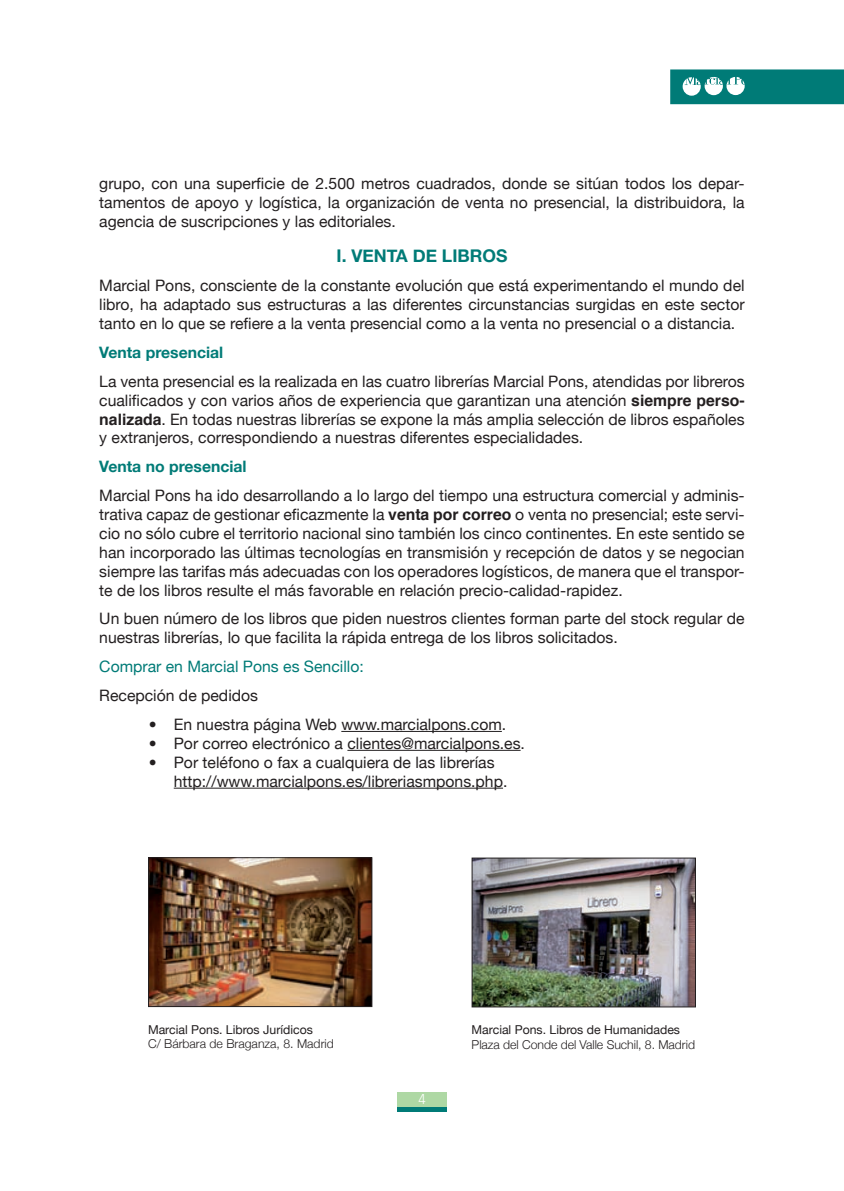
<style>
.page{position:relative;width:844px;height:1191px;background:#fff}
.page>*{position:absolute;margin:0;border:0;box-sizing:border-box;transform-origin:0 0}
.t1{font:700 17.5px "Helvetica Neue";color:#007b77}
.t2{font:15.75px/18.9px "Helvetica Neue";color:#231f20;text-align:justify}
.t3{font:700 15.75px "Helvetica Neue";color:#007b77}
.t4{font:15.75px "Helvetica Neue";color:#007b77}
.t5{font:300 14px "Vectora LH";color:#fff}
.t6{font:300 12.25px "Helvetica Neue";letter-spacing:-.005em;color:#231f20}
.t7{font:12.25px "Helvetica Neue";color:#231f20}
.s1{font-family:"Helvetica";font-weight:700}
</style>
<div class="page">
<div style="left:671px;top:70px;width:171px;height:33px;background:#007b77"></div>
<div style="left:670px;top:69px;width:173px;height:35px;border:2px solid #007b77"></div>
<svg style="left:682px;top:77px;width:62px;height:19px"></svg>
<hr style="left:341px;top:731px;width:160px;height:1px;background:#231f20">
<hr style="left:347px;top:750px;width:173px;height:1px;background:#231f20">
<hr style="left:174px;top:787px;width:329px;height:1px;background:#231f20">
<img style="left:150px;top:859px;width:220px;height:146px">
<div style="left:148px;top:857px;width:224px;height:150px;border:1px solid #231f20"></div>
<img style="left:473px;top:859px;width:220px;height:146px">
<div style="left:471px;top:857px;width:224px;height:150px;border:1px solid #231f20"></div>
<div style="left:397px;top:1091px;width:49px;height:15px;background:#aed8a4"></div>
<div style="left:397px;top:1106px;width:49px;height:5px;background:#007b77"></div>
<p class="t2" style="left:99px;top:173px;width:646px">grupo, con una superficie de 2.500 metros cuadrados, donde se sitúan todos los depar&shy;tamentos de apoyo y logística, la organización de venta no presencial, la distribuidora, la agencia de suscripciones y las editoriales.</p>
<p class="t1" style="left:336px;top:245px;width:38px">I. VENTA</p>
<p class="t1" style="left:412px;top:245px;width:58px">DE LIBROS</p>
<p class="t2" style="left:99px;top:276px;width:646px">Marcial Pons, consciente de la constante evolución que está experimentando el mundo del libro, ha adaptado sus estructuras a las diferentes circunstancias surgidas en este sector tanto en lo que se refiere a la venta presencial como a la venta no presencial o a distancia.</p>
<p class="t3" style="left:99px;top:342px;width:125px">Venta presencial</p>
<p class="t2" style="left:99px;top:371px;width:646px">La venta presencial es la realizada en las cuatro librerías Marcial Pons, atendidas por libreros cualificados y con varios años de experiencia que garantizan una atención <span class="s1">siempre perso&shy;nalizada</span>. En todas nuestras librerías se expone la más amplia selección de libros españoles y extranjeros, correspondiendo a nuestras diferentes especialidades.</p>
<p class="t3" style="left:99px;top:457px;width:149px">Venta no presencial</p>
<p class="t2" style="left:99px;top:486px;width:646px">Marcial Pons ha ido desarrollando a lo largo del tiempo una estructura comercial y adminis&shy;trativa capaz de gestionar eficazmente la <span class="s1">venta por correo</span> o venta no presencial; este servi&shy;cio no sólo cubre el territorio nacional sino también los cinco continentes. En este sentido se han incorporado las últimas tecnologías en transmisión y recepción de datos y se negocian siempre las tarifas más adecuadas con los operadores logísticos, de manera que el transpor&shy;te de los libros resulte el más favorable en relación precio-calidad-rapidez.</p>
<p class="t2" style="left:99px;top:609px;width:646px">Un buen número de los libros que piden nuestros clientes forman parte del stock regular de nuestras librerías, lo que facilita la rápida entrega de los libros solicitados.</p>
<p class="t4" style="left:99px;top:657px;width:266px">Comprar en Marcial Pons es Sencillo:</p>
<p class="t2" style="left:99px;top:686px;width:160px">Recepción de pedidos</p>
<p class="t2" style="left:149px;top:714px;width:359px">• En nuestra página Web www.marcialpons.com.</p>
<p class="t2" style="left:149px;top:733px;width:377px">• Por correo electrónico a clientes@marcialpons.es.</p>
<p class="t2" style="left:174px;top:752px;width:335px;text-indent:-25px">• Por teléfono o fax a cualquiera de las librerías http://www.marcialpons.es/libreriasmpons.php.</p>
<p class="t7" style="left:148px;top:1022px;width:166px">Marcial Pons. Libros Jurídicos</p>
<p class="t6" style="left:148px;top:1036px;width:187px">C/ Bárbara de Braganza, 8. Madrid</p>
<p class="t5" style="left:418px;top:1091px;width:9px">4</p>
<p class="t7" style="left:471px;top:1022px;width:210px">Marcial Pons. Libros de Humanidades</p>
<p class="t6" style="left:471px;top:1036px;width:225px">Plaza del Conde del Valle Suchil, 8. Madrid</p>
</div>
